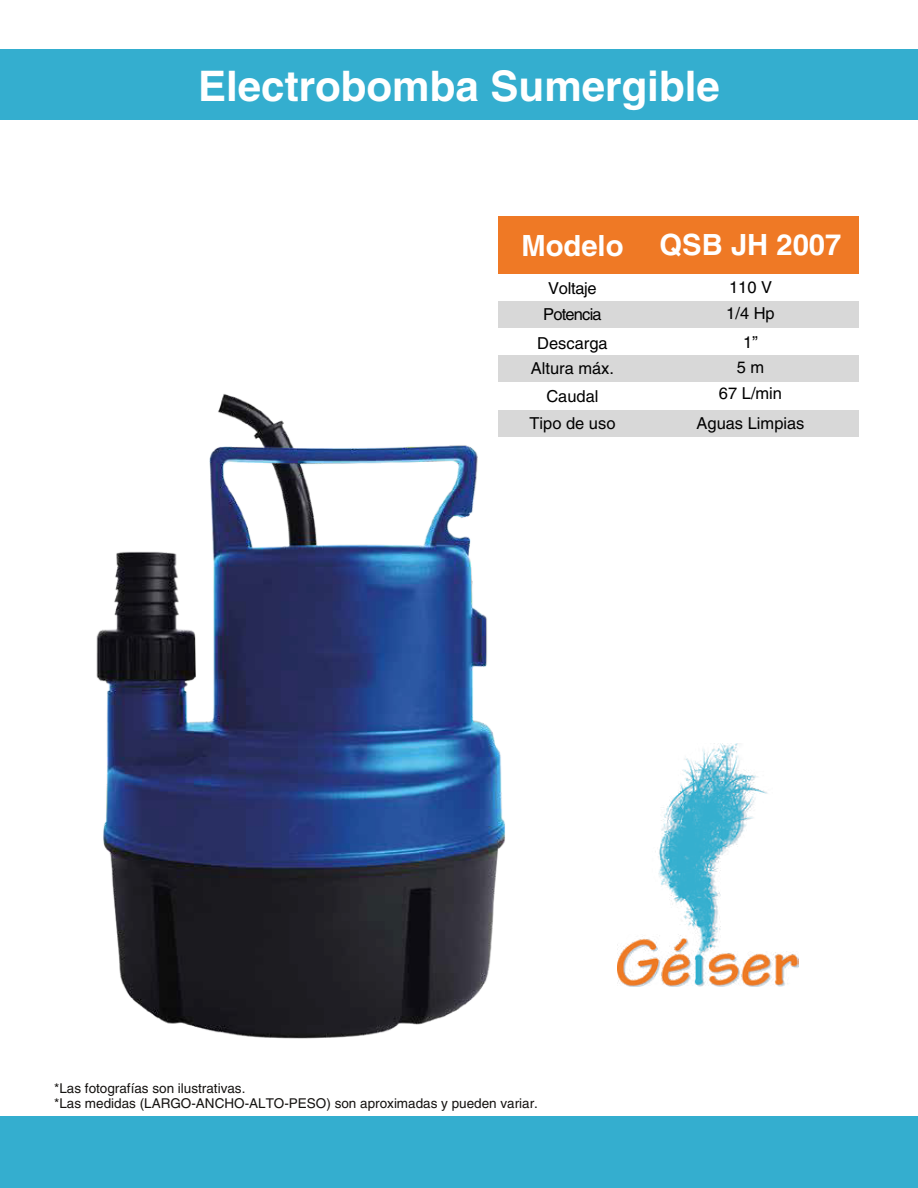
<style>
.page{position:relative;width:918px;height:1188px;background:#fff}
.page>*{position:absolute;margin:0;border:0;box-sizing:border-box;transform-origin:0 0}
.t1{font:700 42.15px "Helvetica LT Std";color:#fff}
.t2{font:700 29.25px "Helvetica LT Std";color:#fff}
.t3{font:16.5px/25.8px "Helvetica LT Std";color:#010101;text-align:center}
.t4{font:16.5px/25.8px "Helvetica LT Std";letter-spacing:-.05em;color:#010101;text-align:center}
.t5{font:13.5px/15px "Helvetica LT Std";color:#141210}
</style>
<div class="page">
<div style="left:0;top:49px;width:918px;height:71px;background:#34aecf"></div>
<div style="left:0;top:1116px;width:918px;height:72px;background:#34aecf"></div>
<div style="left:499px;top:216px;width:360px;height:58px;background:#ef7925"></div>
<div style="left:499px;top:301px;width:360px;height:27px;background:#d8d8d8"></div>
<div style="left:499px;top:355px;width:360px;height:27px;background:#d8d8d8"></div>
<div style="left:499px;top:410px;width:360px;height:27px;background:#d8d8d8"></div>
<img style="left:618px;top:744px;width:181px;height:243px">
<img style="left:96px;top:355px;width:409px;height:684px">
<h1 class="t1" style="left:198px;top:60px;width:523px">Electrobomba Sumergible</h1>
<h2 class="t2" style="left:521px;top:228px;width:104px">Modelo</h2>
<p class="t4" style="left:543px;top:275px;width:60px">Voltaje<br>Potencia</p>
<p class="t3" style="left:537px;top:330px;width:72px">Descarga</p>
<p class="t3" style="left:531px;top:354px;width:85px;line-height:28.3px">Altura máx.<br>Caudal</p>
<p class="t3" style="left:529px;top:410px;width:88px">Tipo de uso</p>
<h2 class="t2" style="left:660px;top:227px;width:183px">QSB JH 2007</h2>
<p class="t3" style="left:726px;top:274px;width:50px;text-align:left">110 V<br>1/4 Hp</p>
<p class="t3" style="left:737px;top:330px;width:29px;line-height:25.2px">1”<br>5 m</p>
<p class="t3" style="left:719px;top:381px;width:65px">67 L/min</p>
<p class="t3" style="left:697px;top:410px;width:109px">Aguas Limpias</p>
<p class="t5" style="left:54px;top:1080px;width:485px">*Las fotografías son ilustrativas.<br>*Las medidas (LARGO-ANCHO-ALTO-PESO) son aproximadas y pueden variar.</p>
</div>
